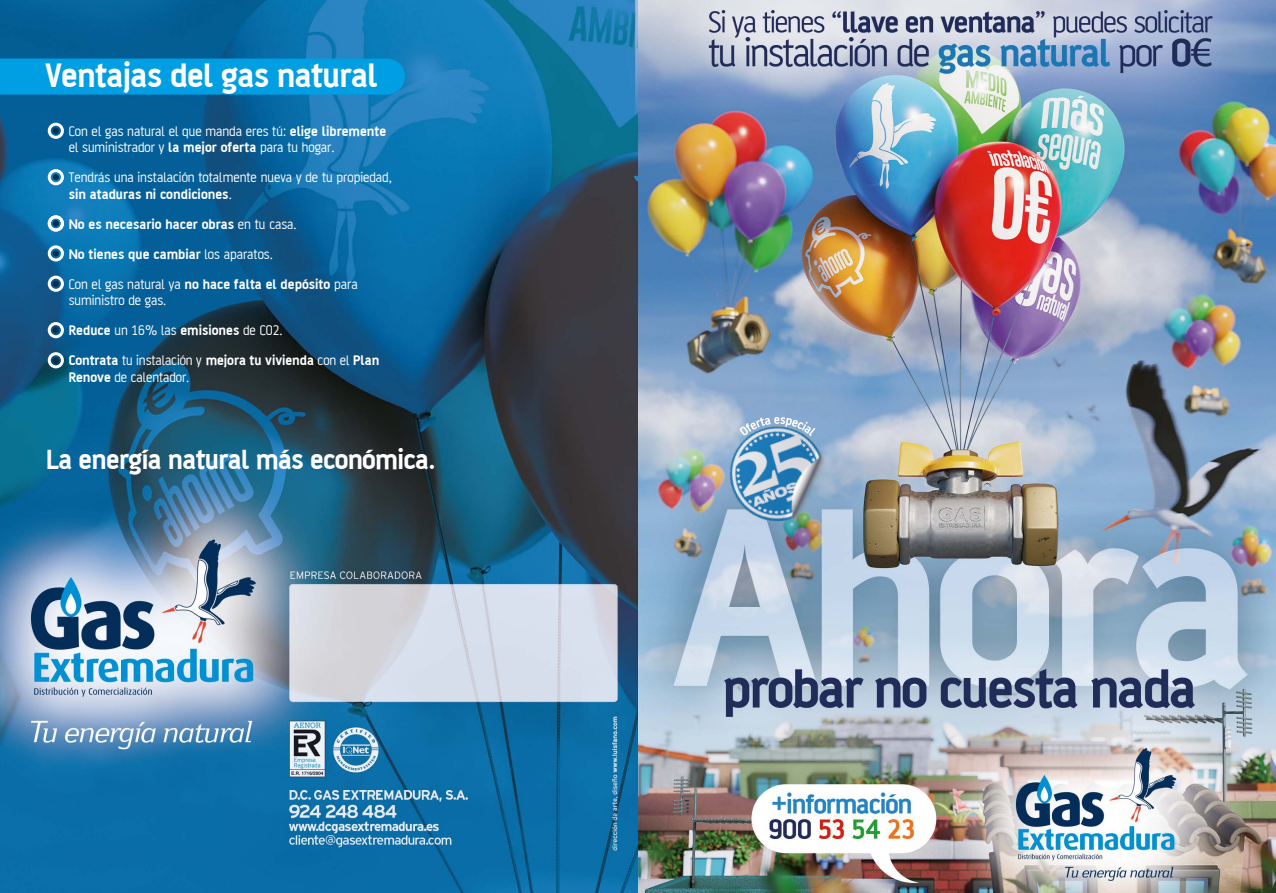
<style>
.page{position:relative;width:1276px;height:893px;background:#fff}
.page>*{position:absolute;margin:0;border:0;box-sizing:border-box;transform-origin:0 0}
.t1{font:700 36.75px "AF Battersea";letter-spacing:-.02em;color:#fff}
.t2{font:700 30px "AF Battersea";letter-spacing:-.025em;color:#fff}
.t3{font:15px/16.5px "AF Battersea";color:#fff}
.t4{font:700 15px/30px "AF Battersea";color:#fff}
.s1{font-weight:700}
.s2{font-weight:400}
</style>
<div class="page">
<img style="left:0;top:0;width:1276px;height:893px">
<div style="left:0;top:59px;width:405px;height:36px;background:#009fe3"></div>
<div style="left:48px;top:123px;width:16px;height:16px;border:3px solid #fff;border-radius:50%"></div>
<svg style="left:53px;top:128px;width:6px;height:6px"></svg>
<div style="left:48px;top:169px;width:16px;height:16px;border:3px solid #fff;border-radius:50%"></div>
<svg style="left:53px;top:174px;width:6px;height:6px"></svg>
<div style="left:48px;top:215px;width:16px;height:17px;border:3px solid #fff;border-radius:50%"></div>
<svg style="left:53px;top:220px;width:6px;height:6px"></svg>
<div style="left:48px;top:245px;width:16px;height:16px;border:3px solid #fff;border-radius:50%"></div>
<svg style="left:53px;top:250px;width:6px;height:6px"></svg>
<div style="left:48px;top:276px;width:16px;height:16px;border:3px solid #fff;border-radius:50%"></div>
<svg style="left:53px;top:281px;width:6px;height:6px"></svg>
<div style="left:48px;top:322px;width:16px;height:16px;border:3px solid #fff;border-radius:50%"></div>
<svg style="left:53px;top:327px;width:6px;height:6px"></svg>
<div style="left:48px;top:352px;width:16px;height:16px;border:3px solid #fff;border-radius:50%"></div>
<svg style="left:53px;top:357px;width:6px;height:6px"></svg>
<img style="left:704px;top:400px;width:150px;height:150px">
<svg style="left:740px;top:417px;width:75px;height:19px"></svg>
<h1 class="t1" style="left:45px;top:55px;width:334px">Ventajas del gas natural</h1>
<p class="t3" style="left:69px;top:122px;width:319px">Con el gas natural el que manda eres tú: <span class="s1">elige libremente </span>el suministrador y <span class="s1">la mejor oferta</span> para tu hogar.</p>
<p class="t3" style="left:69px;top:169px;width:325px">Tendrás una instalación totalmente nueva y de tu propiedad, <span class="s1">sin ataduras ni condiciones</span>.</p>
<p class="t4" style="left:69px;top:209px;width:290px">No es necesario hacer obras <span class="s2">en tu casa.<br></span>No tienes que cambiar <span class="s2">los aparatos.<br>Con el gas natural ya</span> no hace falta el depósito <span class="s2">para</span></p>
<p class="t3" style="left:69px;top:285px;width:312px;line-height:30px">suministro de gas.<br><span class="s1">Reduce</span> un 16% las <span class="s1">emisiones</span> de CO2.<br><span class="s1">Contrata</span> tu instalación y <span class="s1">mejora tu vivienda</span> con el <span class="s1">Plan</span></p>
<p class="t3" style="left:69px;top:368px;width:122px"><span class="s1">Renove</span> de calentador.</p>
<h2 class="t2" style="left:46px;top:444px;width:391px">La energía natural más económica.</h2>
</div>
